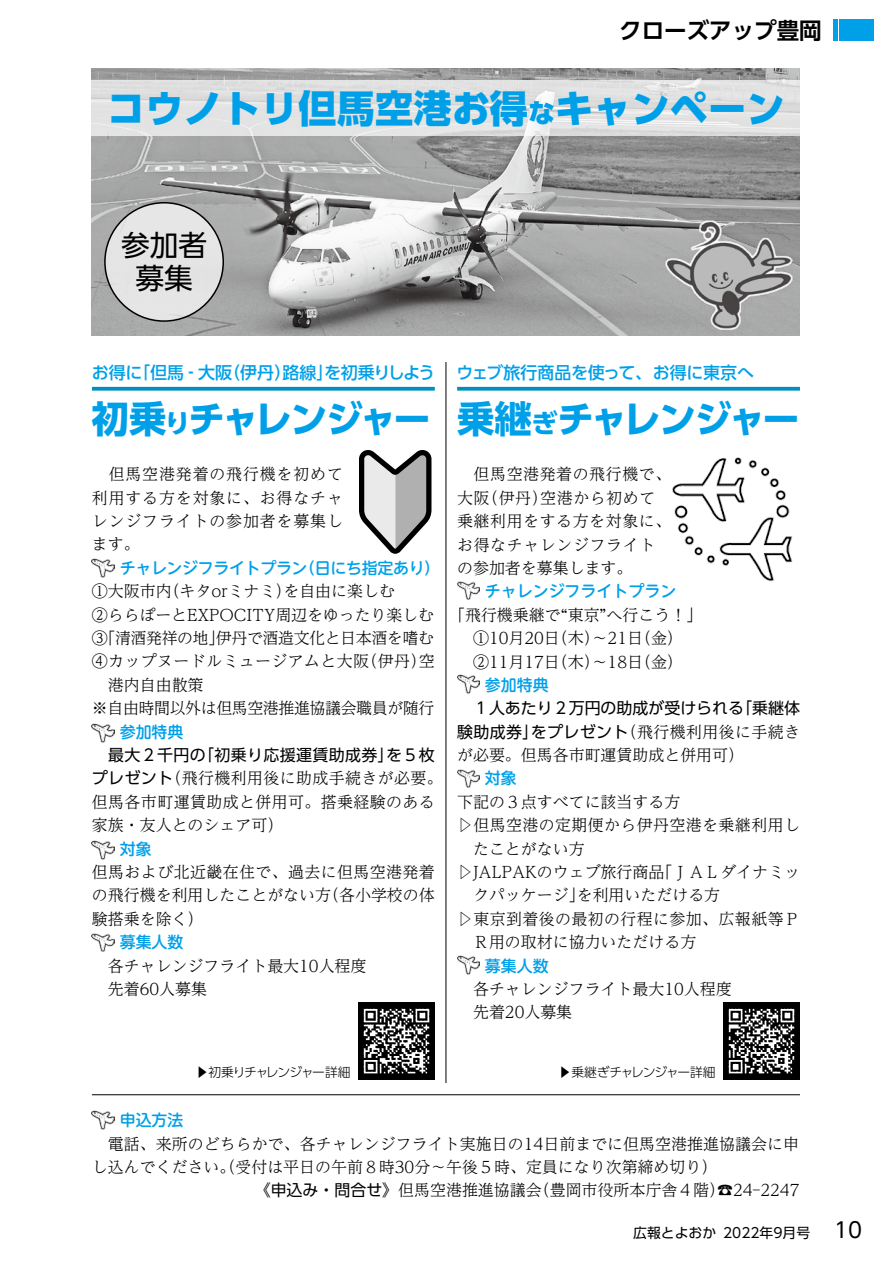
<style>
.page{position:relative;width:893px;height:1263px;background:#fff}
.page>*{position:absolute;margin:0;border:0;box-sizing:border-box;transform-origin:0 0}
.t1{font:800 38.25px "UD Shin Go Pr 6";color:#00a0e9}
.t2{font:700 37.2px "UD Shin Go Pr 6";letter-spacing:-.085em;color:#00a0e9}
.t3{font:28.65px/33px "UD Shin Go Pr 6";color:#000;text-align:center}
.t4{font:700 22.5px "UD Shin Go Pr 6 De";color:#000}
.t5{font:21.3px "UD Shin Go Pr 6";color:#000}
.t6{font:500 16.95px "UD Shin Go Pr 6";letter-spacing:-.02em;color:#00a0e9}
.t7{font:500 16.95px "UD Shin Go Pr 6";letter-spacing:-.085em;color:#00a0e9}
.t8{font:300 15.9px/23.4px "UD Reimin Pr 6";color:#000}
.t9{font:300 15.9px/23.4px "UD Reimin Pr 6";letter-spacing:.025em;color:#000}
.t10{font:15.9px "UD Shin Go Pr 6";letter-spacing:.025em;color:#000}
.t11{font:300 15.9px/23.4px "UD Reimin Pr 6";letter-spacing:.035em;color:#000}
.t12{font:300 15.9px "UD Reimin Pr 6";letter-spacing:-.025em;color:#000}
.t13{font:500 15.9px "UD Shin M Go Pro";color:#00a0e9}
.t14{font:500 15.9px "UD Shin M Go Pro";letter-spacing:-.02em;color:#00a0e9}
.t15{font:15.9px "UD Shin Go Pr 6";color:#000}
.t16{font:13.8px "UD Shin Go Pr 6";color:#000}
.t17{font:300 12.75px "UD Shin Go Pr 6";letter-spacing:-.09em;color:#000}
.s1{font-size:26.85px}
.s2{font-size:26.1px}
.s3{font-family:"UD Reimin Pr 6";font-weight:300}
</style>
<div class="page">
<svg style="left:92px;top:387px;width:343px;height:4px"></svg>
<svg style="left:457px;top:387px;width:343px;height:4px"></svg>
<img style="left:92px;top:68px;width:708px;height:268px">
<div style="left:105px;top:203px;width:118px;height:118px;background:#e5e5e5;border-radius:50%"></div>
<div style="left:104px;top:202px;width:120px;height:120px;border:2px solid #000;border-radius:50%"></div>
<svg style="left:92px;top:81px;width:708px;height:55px;background:#e1e1e1"></svg>
<svg style="left:359px;top:450px;width:72px;height:104px"></svg>
<img style="left:672px;top:457px;width:121px;height:125px">
<img style="left:358px;top:1003px;width:77px;height:76px">
<img style="left:723px;top:1003px;width:77px;height:76px">
<img style="left:92px;top:558px;width:22px;height:20px">
<img style="left:457px;top:581px;width:23px;height:19px">
<img style="left:92px;top:723px;width:22px;height:20px">
<img style="left:457px;top:674px;width:23px;height:20px">
<img style="left:92px;top:840px;width:22px;height:20px">
<img style="left:457px;top:769px;width:23px;height:19px">
<img style="left:92px;top:933px;width:22px;height:19px">
<img style="left:457px;top:955px;width:23px;height:20px">
<img style="left:92px;top:1110px;width:22px;height:20px">
<hr style="left:446px;top:362px;width:1px;height:721px;background:#000">
<hr style="left:92px;top:1094px;width:708px;height:1px;background:#000">
<img style="left:660px;top:211px;width:138px;height:125px">
<div style="left:840px;top:20px;width:34px;height:21px;background:#00a0e9"></div>
<div style="left:833px;top:20px;width:5px;height:21px;background:#00a0e9"></div>
<h3 class="t4" style="left:619px;top:12px;width:204px">クローズアップ豊岡</h3>
<h1 class="t1" style="left:107px;top:77px;width:679px">コウノトリ但馬空港お得<span class="s1">な</span>キャンペーン</h1>
<h3 class="t3" style="left:121px;top:228px;width:88px">参加者募集</h3>
<p class="t6" style="left:133px;top:358px;width:101px">「但馬‐大阪</p>
<p class="t7" style="left:324px;top:358px;width:112px">を初乗りしよう</p>
<p class="t6" style="left:92px;top:358px;width:52px">お得に</p>
<h2 class="t2" style="left:92px;top:388px;width:340px">初乗<span class="s2">り</span>チャレンジャー</h2>
<p class="t6" style="left:223px;top:358px;width:70px">（伊丹）</p>
<p class="t6" style="left:282px;top:358px;width:53px">路線」</p>
<p class="t8" style="left:92px;top:462px;width:253px;text-align:justify">　但馬空港発着の飛行機を初めて利用する方を対象に、お得なチャレンジフライトの参加者を募集します。</p>
<p class="t14" style="left:299px;top:555px;width:142px">（日にち指定あり(</p>
<p class="t14" style="left:120px;top:555px;width:189px">チャレンジフライトプラン</p>
<p class="t8" style="left:283px;top:579px;width:113px">を自由に楽しむ</p>
<p class="t8" style="left:92px;top:579px;width:81px">①大阪市内</p>
<p class="t8" style="left:92px;top:602px;width:344px">②ららぽーとEXPOCITY周辺をゆったり楽しむ</p>
<p class="t12" style="left:216px;top:625px;width:220px">伊丹で酒造文化と日本酒を嗜む</p>
<p class="t8" style="left:164px;top:579px;width:129px">（キタorミナミ）</p>
<p class="t8" style="left:92px;top:626px;width:134px">③「清酒発祥の地」</p>
<p class="t9" style="left:92px;top:649px;width:279px">④カップヌードルミュージアムと大阪</p>
<p class="t8" style="left:108px;top:672px;width:97px">港内自由散策</p>
<p class="t12" style="left:92px;top:695px;width:344px">※自由時間以外は但馬空港推進協議会職員が随行</p>
<p class="t13" style="left:120px;top:718px;width:65px">参加特典</p>
<p class="t10" style="left:198px;top:742px;width:238px">「初乗り応援運賃助成券を」５枚</p>
<p class="t8" style="left:362px;top:649px;width:75px">（伊丹空）</p>
<p class="t10" style="left:108px;top:742px;width:99px">最大２千円の</p>
<p class="t9" style="left:166px;top:766px;width:279px">（飛行機利用後に助成手続きが必要。</p>
<p class="t10" style="left:92px;top:765px;width:83px">プレゼント</p>
<p class="t9" style="left:92px;top:789px;width:344px">但馬各市町運賃助成と併用可。搭乗経験のある家族・友人とのシェア可(</p>
<p class="t13" style="left:120px;top:835px;width:33px">対象</p>
<p class="t9" style="left:92px;top:860px;width:344px;text-align:right">但馬および北近畿在住で、過去に但馬空港発着（各小学校の体</p>
<p class="t8" style="left:92px;top:883px;width:241px">の飛行機を利用したことがない方験搭乗を除く(</p>
<p class="t13" style="left:120px;top:929px;width:65px">募集人数</p>
<p class="t8" style="left:92px;top:953px;width:276px">　各チャレンジフライト最大10人程度　先着60人募集</p>
<p class="t17" style="left:196px;top:1062px;width:156px">▶初乗りチャレンジャー詳細</p>
<p class="t6" style="left:456px;top:358px;width:299px">ウェブ旅行商品を使って、お得に東京へ</p>
<h2 class="t2" style="left:457px;top:388px;width:344px">乗継<span class="s2">ぎ</span>チャレンジャー</h2>
<p class="t11" style="left:540px;top:462px;width:133px;text-indent:-83px">　但馬空港発着の飛行機で、空港から初めて</p>
<p class="t8" style="left:482px;top:485px;width:67px">（伊丹）</p>
<p class="t11" style="left:457px;top:485px;width:216px">大阪<br>乗継利用をする方を対象に、お得なチャレンジフライトの参加者を募集します。</p>
<p class="t13" style="left:485px;top:578px;width:193px">チャレンジフライトプラン</p>
<p class="t8" style="left:457px;top:602px;width:247px;text-indent:-8px">「飛行機乗継で“東京”へ行こう!「　①10月20 （日木）～21 （日金(　②11月17 （日木）～18 （日金(</p>
<p class="t13" style="left:485px;top:672px;width:65px">参加特典</p>
<p class="t15" style="left:473px;top:695px;width:273px">１人あたり２万円の助成が受けられる</p>
<p class="t9" style="left:621px;top:719px;width:181px">（飛行機利用後に手続き</p>
<p class="t10" style="left:736px;top:695px;width:65px">「乗継体</p>
<p class="t10" style="left:531px;top:719px;width:99px">をプレゼント</p>
<p class="t10" style="left:457px;top:719px;width:83px">験助成券」</p>
<p class="t8" style="left:457px;top:743px;width:289px">が必要。但馬各市町運賃助成と併用可(</p>
<p class="t13" style="left:485px;top:765px;width:33px">対象</p>
<p class="t8" style="left:457px;top:789px;width:225px">下記の３点すべてに該当する方</p>
<p class="t9" style="left:457px;top:813px;width:344px">▷但馬空港の定期便から伊丹空港を乗継利用し</p>
<p class="t8" style="left:473px;top:836px;width:113px">たことがない方</p>
<p class="t8" style="left:656px;top:860px;width:145px">「ＪＡＬダイナミッ</p>
<p class="t8" style="left:577px;top:860px;width:145px;text-indent:-120px">▷JALPAKのウェブ旅行商品<br>を利用いただける方</p>
<p class="t8" style="left:473px;top:883px;width:113px">クパッケージ」</p>
<p class="t9" style="left:457px;top:906px;width:344px">▷東京到着後の最初の行程に参加、広報紙等Ｐ</p>
<p class="t8" style="left:473px;top:930px;width:225px">Ｒ用の取材に協力いただける方</p>
<p class="t13" style="left:485px;top:953px;width:65px">募集人数</p>
<p class="t8" style="left:457px;top:977px;width:276px">　各チャレンジフライト最大10人程度　先着20人募集</p>
<p class="t17" style="left:559px;top:1062px;width:159px">▶乗継ぎチャレンジャー詳細</p>
<p class="t13" style="left:120px;top:1107px;width:65px">申込方法</p>
<p class="t8" style="left:92px;top:1131px;width:709px">　電話、来所のどちらかで、各チャレンジフライト実施日の14日前までに但馬空港推進協議会に申</p>
<p class="t8" style="left:92px;top:1155px;width:627px">し込んでください。（受付は平日の午前８時30分～午後５時、定員になり次第締め切り(</p>
<p class="t8" style="left:534px;top:1178px;width:267px">（豊岡市役所本庁舎４階 ☎( 24-2247</p>
<p class="t10" style="left:255px;top:1177px;width:289px">《申込み・問合せ》<span class="s3">但馬空港推進協議会</span></p>
<p class="t16" style="left:633px;top:1222px;width:84px">広報とよおか</p>
<p class="t16" style="left:723px;top:1222px;width:89px">2022年9月号</p>
<h3 class="t5" style="left:834px;top:1213px;width:30px">10</h3>
</div>
